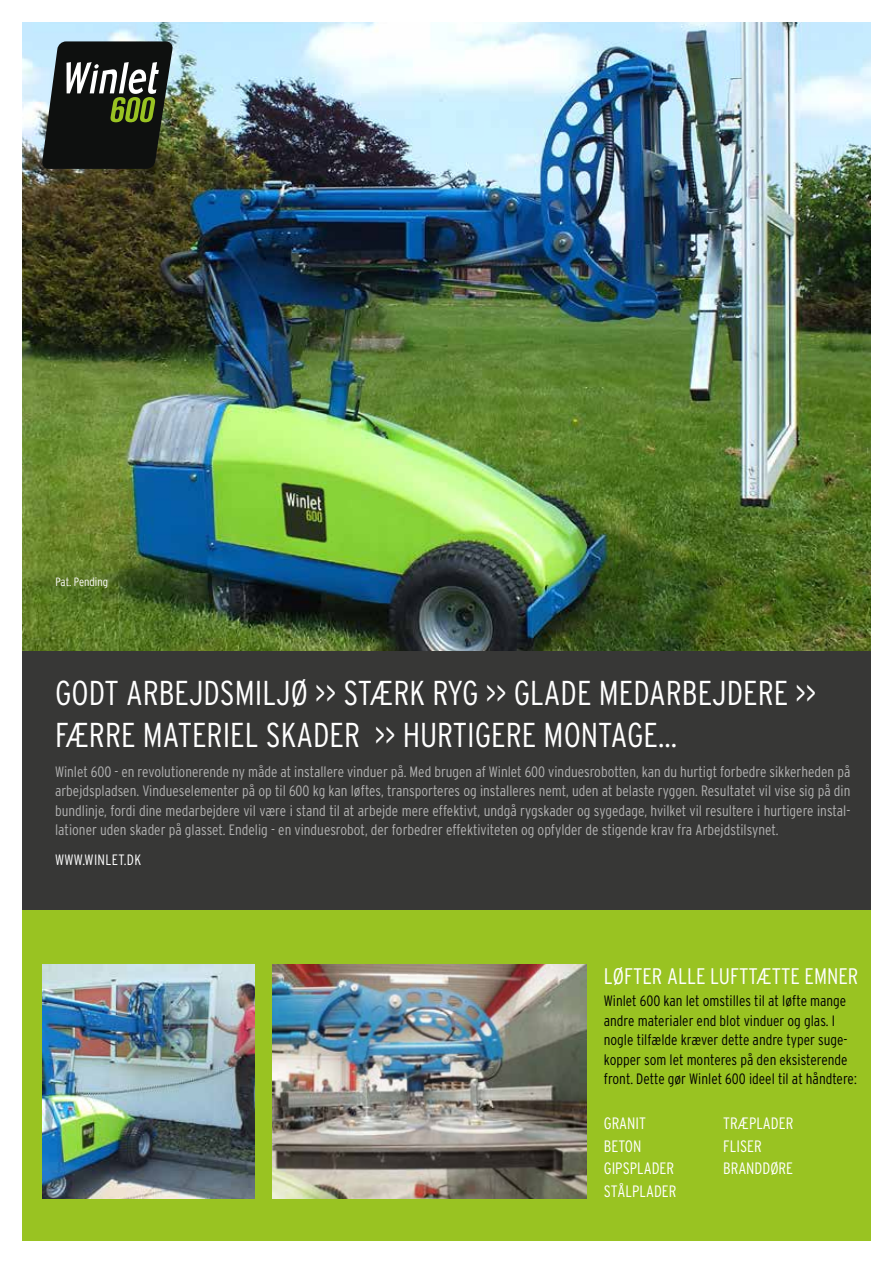
<style>
.page{position:relative;width:893px;height:1263px;background:#fff}
.page>*{position:absolute;margin:0;border:0;box-sizing:border-box;transform-origin:0 0}
.t1{font:300 condensed 34.5px "Interstate";color:#fff}
.t2{font:300 condensed 22.5px "Interstate";color:#fff}
.t3{font:300 condensed 16.5px/22.5px "Interstate";color:#fff}
.t4{font:300 condensed 15px/19.5px "Interstate";color:#b2b2b2;text-align:justify}
.t5{font:300 condensed 15px/19.5px "Interstate";color:#000}
.t6{font:300 condensed 15px "Interstate";letter-spacing:.02em;color:#fff}
.t7{font:300 condensed 12px "Interstate";color:#fff}
</style>
<div class="page">
<div style="left:0;top:566px;width:893px;height:406px;background:#373736"></div>
<img style="left:21px;top:22px;width:851px;height:629px">
<div style="left:0;top:910px;width:893px;height:353px;background:#99c322"></div>
<img style="left:272px;top:965px;width:315px;height:234px">
<img style="left:42px;top:965px;width:213px;height:234px">
<svg style="left:42px;top:41px;width:131px;height:128px"></svg>
<div style="left:0;top:1242px;width:893px;height:21px;background:#fff"></div>
<div style="left:0;top:0;width:21px;height:1263px;background:#fff"></div>
<div style="left:872px;top:0;width:21px;height:1263px;background:#fff"></div>
<p class="t7" style="left:55px;top:574px;width:54px">Pat. Pending</p>
<h1 class="t1" style="left:55px;top:672px;width:627px">godt Arbejdsmiljø &gt;&gt; stærk RYG &gt;&gt; gLADE MEDARBEJDERE</h1>
<h1 class="t1" style="left:796px;top:672px;width:22px">&gt;&gt;</h1>
<h1 class="t1" style="left:55px;top:714px;width:397px">Færre materiel skader &gt;&gt; HURTIGERE</h1>
<h1 class="t1" style="left:544px;top:714px;width:135px">MO NTAGE...</h1>
<p class="t4" style="left:55px;top:762px;width:797px">Winlet 600 - en revolutionerende ny måde at installere vinduer på. Med brugen af Winlet 600 vinduesrobotten, kan du hurtigt forbedre sikkerheden på arbejdspladsen. Vindueselementer på op til 600 kg kan løftes, transporteres og installeres nemt, uden at belaste ryggen. Resultatet vil vise sig på din bundlinje, fordi dine medarbejdere vil være i stand til at arbejde mere effektivt, undgå rygskader og sygedage, hvilket vil resultere i hurtigere instal&shy;lationer uden skader på glasset. Endelig - en vinduesrobot, der forbedrer effektiviteten og opfylder de stigende krav fra Arbejdstilsynet.</p>
<p class="t6" style="left:55px;top:851px;width:88px">www.winlet.dk</p>
<h2 class="t2" style="left:604px;top:962px;width:256px">Løfter alle lufttætte emner</h2>
<p class="t5" style="left:604px;top:991px;width:254px">Winlet 600 kan let omstilles til at løfte mange andre materialer end blot vinduer og glas. I nogle tilfælde kræver dette andre typer suge&shy;kopper som let monteres på den eksisterende front. Dette gør Winlet 600 ideel til at håndtere:</p>
<p class="t3" style="left:604px;top:1112px;width:74px">Gran it<br>Beton<br>Gipsplader<br>Stålplader</p>
<p class="t3" style="left:723px;top:1112px;width:72px">træplader<br>Fliser<br>Branddøre</p>
</div>
